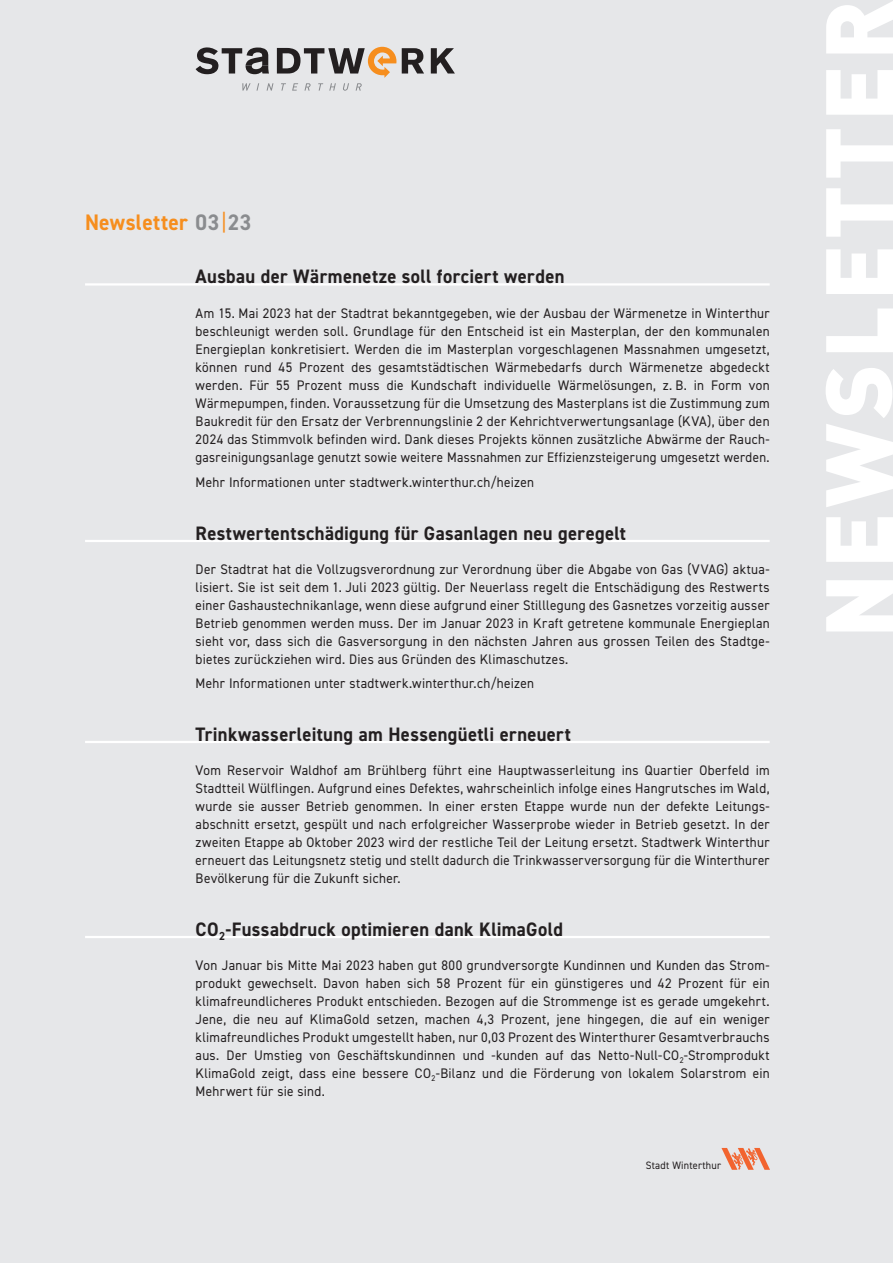
<style>
.page{position:relative;width:893px;height:1263px;background:#e6e7e9}
.page>*{position:absolute;margin:0;border:0;box-sizing:border-box;transform-origin:0 0}
.t1{font:700 22.5px "DIN2014";letter-spacing:.015em;color:#f68e1e;scale:.95 1}
.t2{font:700 19.5px "DIN2014";letter-spacing:.02em;color:#231f20;scale:.95 1}
.t3{font:13.8px/18px "DIN2014";letter-spacing:.025em;color:#231f20;text-align:justify;scale:.95 1}
.t4{font:10.8px "DIN2014";letter-spacing:.025em;color:#231f20;scale:.95 1}
.s1{color:#8a8c8f}
.s2{font-weight:400}
</style>
<div class="page">
<hr style="left:85px;top:283px;width:685px;height:3px;background:#fff">
<hr style="left:85px;top:540px;width:685px;height:2px;background:#fff">
<hr style="left:85px;top:741px;width:685px;height:2px;background:#fff">
<hr style="left:85px;top:936px;width:685px;height:2px;background:#fff">
<svg style="left:826px;top:580px;width:67px;height:51px"></svg>
<svg style="left:826px;top:517px;width:67px;height:45px"></svg>
<svg style="left:826px;top:424px;width:67px;height:83px"></svg>
<svg style="left:826px;top:368px;width:66px;height:50px"></svg>
<svg style="left:826px;top:308px;width:67px;height:44px"></svg>
<svg style="left:826px;top:249px;width:67px;height:45px"></svg>
<svg style="left:826px;top:188px;width:67px;height:49px"></svg>
<svg style="left:826px;top:129px;width:67px;height:49px"></svg>
<svg style="left:826px;top:70px;width:67px;height:45px"></svg>
<svg style="left:826px;top:1px;width:67px;height:53px"></svg>
<svg style="left:431px;top:48px;width:24px;height:26px"></svg>
<svg style="left:402px;top:48px;width:22px;height:26px"></svg>
<svg style="left:196px;top:47px;width:200px;height:44px"></svg>
<img style="left:721px;top:1148px;width:49px;height:22px">
<h1 class="t1" style="left:85px;top:207px;width:177px">Newsletter <span class="s1">03</span><span class="s2">|</span><span class="s1">23</span></h1>
<h2 class="t2" style="left:196px;top:263px;width:390px">Ausbau der Wärmenetze soll forciert werden</h2>
<p class="t3" style="left:196px;top:304px;width:606px">Am 15. Mai 2023 hat der Stadtrat bekanntgegeben, wie der Ausbau der Wärmenetze in Winterthur beschleunigt werden soll. Grundlage für den Entscheid ist ein Masterplan, der den kommunalen Energieplan konkretisiert. Werden die im Masterplan vorgeschlagenen Massnahmen umgesetzt, können rund 45 Prozent des gesamtstädtischen Wärmebedarfs durch Wärmenetze abgedeckt werden. Für 55 Prozent muss die Kundschaft individuelle Wärmelösungen, z. B. in Form von Wärmepumpen, finden. Voraussetzung für die Umsetzung des Masterplans ist die Zustimmung zum Baukredit für den Ersatz der Verbrennungslinie 2 der Kehrichtverwertungsanlage (KVA), über den 2024 das Stimmvolk befinden wird. Dank dieses Projekts können zusätzliche Abwärme der Rauch&shy;gasreinigungsanlage genutzt sowie weitere Massnahmen zur Effizienzsteigerung umgesetzt werden.</p>
<p class="t3" style="left:196px;top:473px;width:358px">Mehr Informationen unter stadtwerk.winterthur.ch/heizen</p>
<h2 class="t2" style="left:196px;top:520px;width:454px">Restwertentschädigung für Gasanlagen neu geregelt</h2>
<p class="t3" style="left:196px;top:560px;width:606px">Der Stadtrat hat die Vollzugsverordnung zur Verordnung über die Abgabe von Gas (VVAG) aktua&shy;lisiert. Sie ist seit dem 1. Juli 2023 gültig. Der Neuerlass regelt die Entschädigung des Restwerts einer Gashaustechnikanlage, wenn diese aufgrund einer Stilllegung des Gasnetzes vorzeitig ausser Betrieb genommen werden muss. Der im Januar 2023 in Kraft getretene kommunale Energieplan sieht vor, dass sich die Gasversorgung in den nächsten Jahren aus grossen Teilen des Stadtge&shy;bietes zurückziehen wird. Dies aus Gründen des Klimaschutzes.</p>
<p class="t3" style="left:196px;top:674px;width:358px">Mehr Informationen unter stadtwerk.winterthur.ch/heizen</p>
<h2 class="t2" style="left:196px;top:721px;width:397px">Trinkwasserleitung am Hessengüetli erneuert</h2>
<p class="t3" style="left:196px;top:761px;width:606px">Vom Reservoir Waldhof am Brühlberg führt eine Hauptwasserleitung ins Quartier Oberfeld im Stadtteil Wülflingen. Aufgrund eines Defektes, wahrscheinlich infolge eines Hangrutsches im Wald, wurde sie ausser Betrieb genommen. In einer ersten Etappe wurde nun der defekte Leitungs&shy;abschnitt ersetzt, gespült und nach erfolgreicher Wasserprobe wieder in Betrieb gesetzt. In der zweiten Etappe ab Oktober 2023 wird der restliche Teil der Leitung ersetzt. Stadtwerk Winterthur erneuert das Leitungsnetz stetig und stellt dadurch die Trinkwasserversorgung für die Winterthurer Bevölkerung für die Zukunft sicher.</p>
<h2 class="t2" style="left:196px;top:916px;width:388px">CO<sub>2</sub>-Fussabdruck optimieren dank KlimaGold</h2>
<p class="t3" style="left:196px;top:956px;width:606px">Von Januar bis Mitte Mai 2023 haben gut 800 grundversorgte Kundinnen und Kunden das Strom&shy;produkt gewechselt. Davon haben sich 58 Prozent für ein günstigeres und 42 Prozent für ein klimafreundlicheres Produkt entschieden. Bezogen auf die Strommenge ist es gerade umgekehrt.<br>Jene, die neu auf KlimaGold setzen, machen 4,3 Prozent, jene hingegen, die auf ein weniger klimafreundliches Produkt umgestellt haben, nur 0,03 Prozent des Winterthurer Gesamtverbrauchs aus. Der Umstieg von Geschäftskundinnen und -kunden auf das Netto-Null-CO<sub>2</sub>-Stromprodukt KlimaGold zeigt, dass eine bessere CO<sub>2</sub>-Bilanz und die Förderung von lokalem Solarstrom ein Mehrwert für sie sind.</p>
<p class="t4" style="left:646px;top:1158px;width:81px">Stadt Winterthur</p>
</div>
